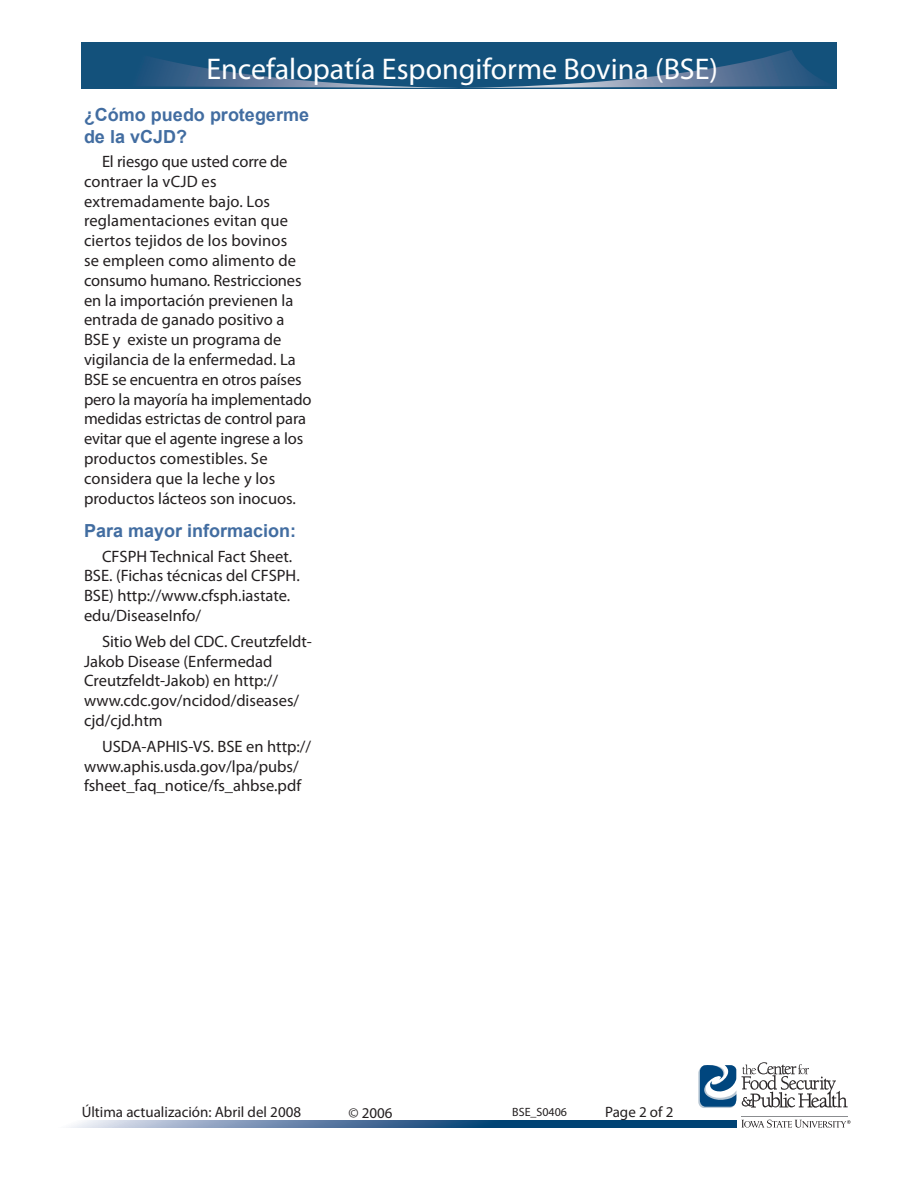
<style>
.page{position:relative;width:918px;height:1188px;background:#fff}
.page>*{position:absolute;margin:0;border:0;box-sizing:border-box;transform-origin:0 0}
._1-Title_GP{font:30px "Myriad Pro";color:#fff}
._3-Subhead{font:700 18px/21.6px "Arial";color:#426da1}
._6-Text{font:16.5px/19.8px "Myriad Pro";color:#231f20}
.Internet_Resourses{font:15px "Myriad Pro";color:#231f20}
._6-Text_Pub_No{font:12px "Myriad Pro";color:#231f20}
</style>
<div class="page">
<div style="left:81px;top:42px;width:756px;height:46px;background:#13517b"></div>
<svg style="left:81px;top:50px;width:755px;height:39px"></svg>
<svg style="left:742px;top:1062px;width:106px;height:46px"></svg>
<hr style="left:741px;top:1116px;width:107px;height:1px;background:#8b8d90">
<svg style="left:741px;top:1120px;width:109px;height:8px"></svg>
<svg style="left:698px;top:1065px;width:38px;height:43px"></svg>
<svg style="left:70px;top:1120px;width:667px;height:8px;background:#49739b"></svg>
<p class="_1-Title_GP" style="left:206px;top:51px;width:513px">Encefalopatía Espongiforme Bovina (BSE)</p>
<p class="_3-Subhead" style="left:84px;top:105px;width:227px">¿Cómo puedo protegerme de la vCJD?</p>
<p class="_6-Text" style="left:84px;top:151px;width:229px;text-indent:18px">El riesgo que usted corre de contraer la vCJD es extremadamente bajo. Los reglamentaciones evitan que ciertos tejidos de los bovinos<br>se empleen como alimento de consumo humano. Restricciones en la importación previenen la entrada de ganado positivo a<br>BSE y existe un programa de vigilancia de la enfermedad. La<br>BSE se encuentra en otros países pero la mayoría ha implementado medidas estrictas de control para evitar que el agente ingrese a los productos comestibles. Se considera que la leche y los productos lácteos son inocuos.</p>
<p class="_3-Subhead" style="left:84px;top:521px;width:214px">Para mayor informacion:</p>
<p class="_6-Text" style="left:84px;top:546px;width:217px;text-indent:18px">CFSPH Technical Fact Sheet.<br>BSE. (Fichas técnicas del CFSPH.<br>BSE) http://www.cfsph.iastate. edu/DiseaseInfo/</p>
<p class="_6-Text" style="left:84px;top:631px;width:230px;text-indent:18px">Sitio Web del CDC. Creutzfeldt-<br>Jakob Disease (Enfermedad<br>Creutzfeldt-Jakob) en http:// www.cdc.gov/ncidod/diseases/ cjd/cjd.htm</p>
<p class="_6-Text" style="left:84px;top:736px;width:229px;text-indent:18px">USDA-APHIS-VS. BSE en http:// www.aphis.usda.gov/lpa/pubs/ fsheet_faq_notice/fs_ahbse.pdf</p>
<p class="Internet_Resourses" style="left:82px;top:1102px;width:221px">Última actualización: Abril del 2008</p>
<p class="Internet_Resourses" style="left:348px;top:1103px;width:46px">© 2006</p>
<p class="_6-Text_Pub_No" style="left:512px;top:1105px;width:56px">BSE_S0406</p>
<p class="Internet_Resourses" style="left:605px;top:1102px;width:70px">Page 2 of 2</p>
</div>
